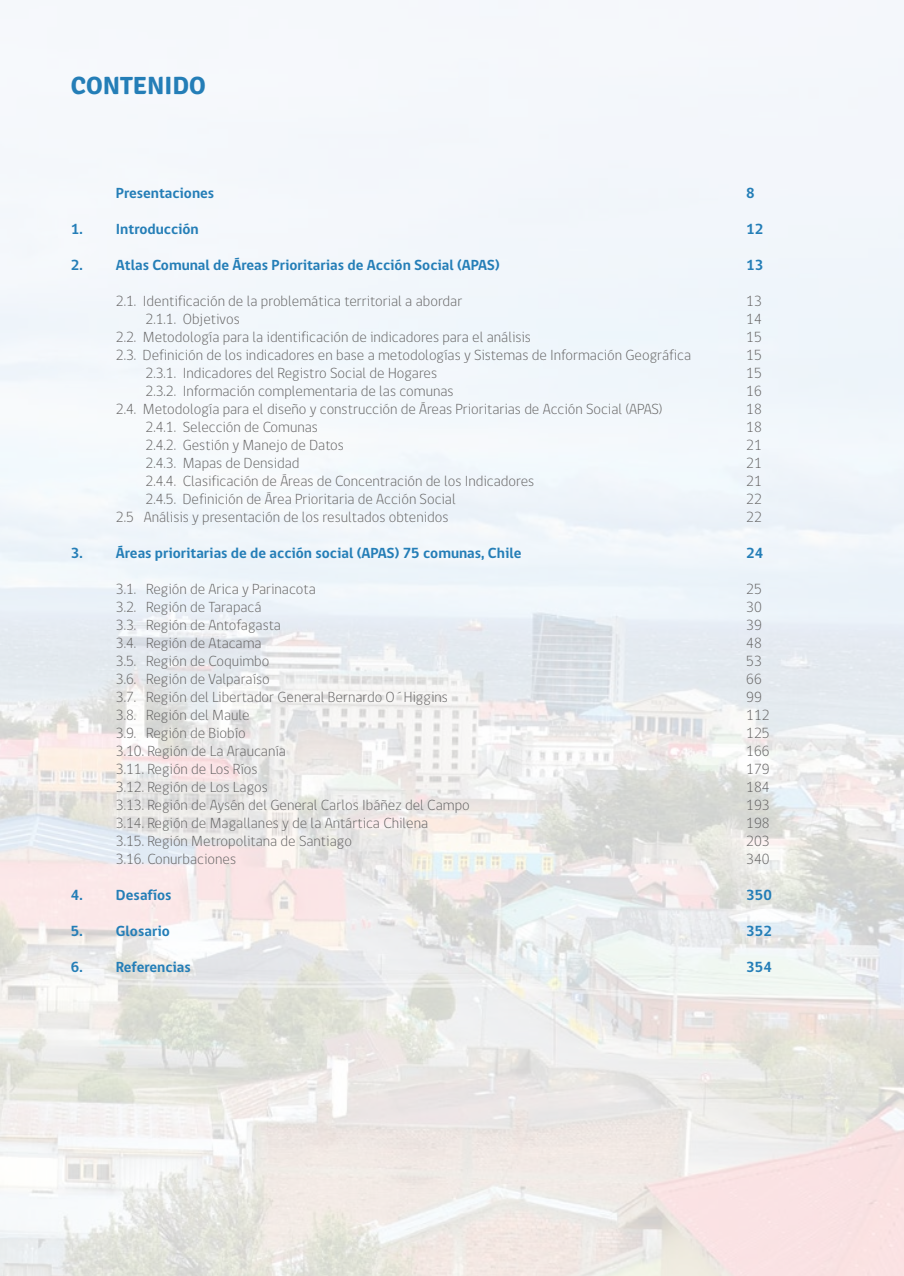
<style>
.page{position:relative;width:904px;height:1276px;background:#fff}
.page>*{position:absolute;margin:0;border:0;box-sizing:border-box;transform-origin:0 0}
.t1{font:700 25px "Signika";color:#247eb7}
.t2{font:300 15px/18px "gob CL";color:#646363}
.t3{font:700 15px "gob CL";color:#247eb7}
</style>
<div class="page">
<img style="left:0;top:0;width:904px;height:1276px">
<h1 class="t1" style="left:71px;top:71px;width:136px">CONTENIDO</h1>
<p class="t3" style="left:116px;top:182px;width:100px">Presentaciones</p>
<p class="t3" style="left:71px;top:218px;width:129px">1. Introducción</p>
<p class="t3" style="left:71px;top:254px;width:430px">2. Atlas Comunal de Áreas Prioritarias de Acción Social (APAS)</p>
<p class="t2" style="left:116px;top:292px;width:348px">2.1. Identificación de la problemática territorial a abordar</p>
<p class="t2" style="left:146px;top:310px;width:96px">2.1.1. Objetivos</p>
<p class="t2" style="left:116px;top:328px;width:416px">2.2. Metodología para la identificación de indicadores para el análisis</p>
<p class="t2" style="left:116px;top:346px;width:577px">2.3. Definición de los indicadores en base a metodologías y Sistemas de Información Geográfica</p>
<p class="t2" style="left:146px;top:364px;width:293px">2.3.1. Indicadores del Registro Social de Hogares</p>
<p class="t2" style="left:146px;top:382px;width:309px">2.3.2. Información complementaria de las comunas</p>
<p class="t2" style="left:116px;top:400px;width:548px">2.4. Metodología para el diseño y construcción de Áreas Prioritarias de Acción Social (APAS)</p>
<p class="t2" style="left:146px;top:418px;width:174px">2.4.1. Selección de Comunas</p>
<p class="t2" style="left:146px;top:436px;width:200px">2.4.2. Gestión y Manejo de Datos</p>
<p class="t2" style="left:146px;top:454px;width:155px">2.4.3. Mapas de Densidad</p>
<p class="t2" style="left:146px;top:472px;width:390px">2.4.4. Clasificación de Áreas de Concentración de los Indicadores</p>
<p class="t2" style="left:146px;top:490px;width:311px">2.4.5. Definición de Área Prioritaria de Acción Social</p>
<p class="t2" style="left:116px;top:508px;width:334px">2.5 Análisis y presentación de los resultados obtenidos</p>
<p class="t3" style="left:71px;top:542px;width:452px">3. Áreas prioritarias de de acción social (APAS) 75 comunas, Chile</p>
<p class="t2" style="left:116px;top:580px;width:355px">3.1. Región de Arica y Parinacota<br>3.2. Región de Tarapacá<br>3.3. Región de Antofagasta<br>3.4. Región de Atacama<br>3.5. Región de Coquimbo<br>3.6. Región de Valparaíso<br>3.7. Región del Libertador General Bernardo O´Higgins<br>3.8. Región del Maule<br>3.9. Región de Biobío<br>3.10. Región de La Araucanía<br>3.11. Región de Los Ríos<br>3.12. Región de Los Lagos<br>3.13. Región de Aysén del General Carlos Ibáñez del Campo<br>3.14. Región de Magallanes y de la Antártica Chilena<br>3.15. Región Metropolitana de Santiago<br>3.16. Conurbaciones</p>
<p class="t3" style="left:71px;top:884px;width:102px">4. Desafíos</p>
<p class="t3" style="left:71px;top:920px;width:100px">5. Glosario</p>
<p class="t3" style="left:71px;top:956px;width:121px">6. Referencias</p>
<p class="t3" style="left:746px;top:182px;width:10px">8</p>
<p class="t3" style="left:746px;top:218px;width:19px">12</p>
<p class="t3" style="left:746px;top:254px;width:19px">13</p>
<p class="t2" style="left:746px;top:292px;width:17px;text-align:justify">13<br>14<br>15<br>15<br>15<br>16<br>18<br>18<br>21<br>21<br>21<br>22<br>22</p>
<p class="t3" style="left:746px;top:542px;width:19px">24</p>
<p class="t2" style="left:746px;top:580px;width:25px">25<br>30<br>39<br>48<br>53<br>66<br>99<br>112<br>125<br>166<br>179<br>184<br>193<br>198<br>203<br>340</p>
<p class="t3" style="left:746px;top:884px;width:27px">350</p>
<p class="t3" style="left:746px;top:920px;width:27px">352</p>
<p class="t3" style="left:746px;top:956px;width:27px">354</p>
</div>
